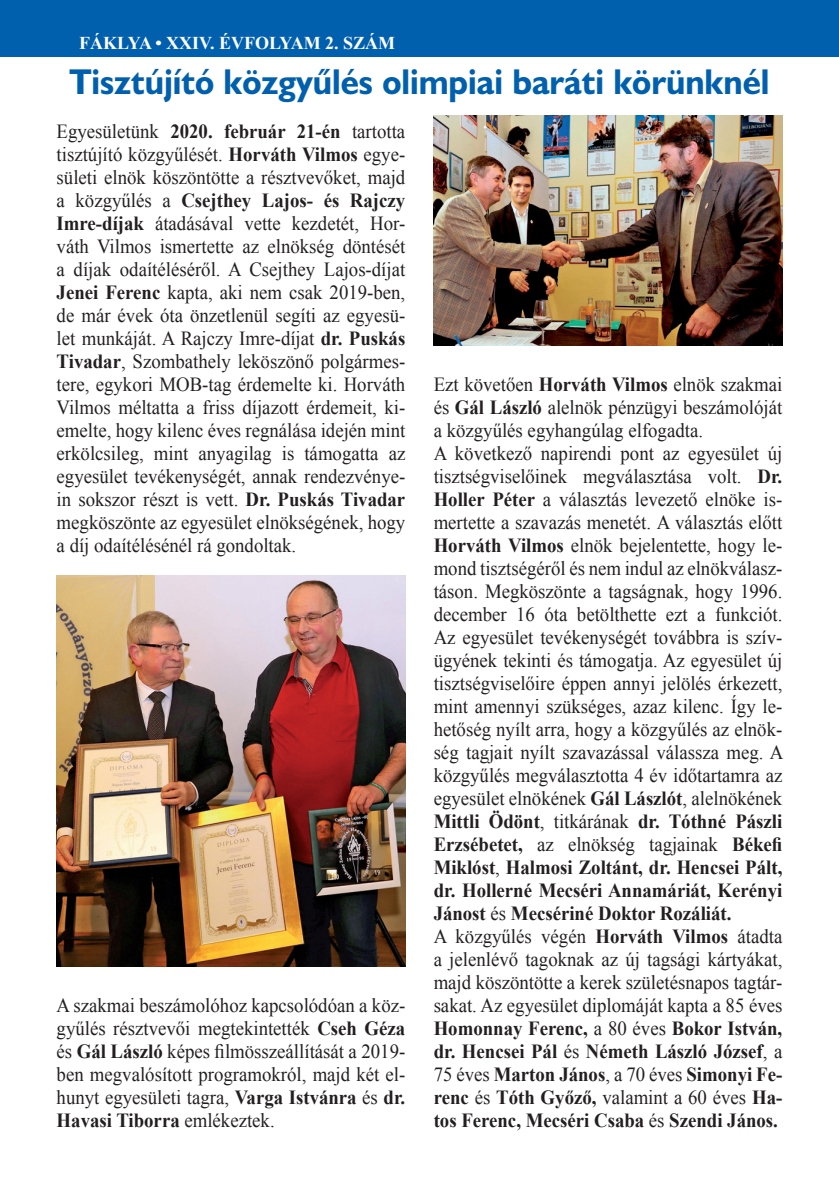
<style>
.page{position:relative;width:839px;height:1191px;background:#fff}
.page>*{position:absolute;margin:0;border:0;box-sizing:border-box;transform-origin:0 0}
.t1{font:700 36px "Humanist 521 PFL";color:#0160ae;scale:.95 1}
.t2{font:20px/23px "Times New Roman";color:#231f20;text-align:justify;scale:.94 1}
.t3{font:700 18px "Times New Roman";color:#fff}
.s1{font-weight:700}
</style>
<div class="page">
<div style="left:0;top:0;width:839px;height:57px;background:#0160ae"></div>
<img style="left:57px;top:575px;width:348px;height:391px">
<img style="left:434px;top:115px;width:348px;height:230px">
<p class="t3" style="left:79px;top:33px;width:317px">FÁKLYA • XXIV. ÉVFOLYAM 2. SZÁM</p>
<h1 class="t1" style="left:69px;top:69px;width:738px">Tisztújító közgyűlés olimpiai baráti körünknél</h1>
<p class="t2" style="left:57px;top:120px;width:372px">Egyesületünk <span class="s1">2020. február 21-én</span> tartotta tisztújító közgyűlését. <span class="s1">Horváth Vilmos</span> egye&shy;sületi elnök köszöntötte a résztvevőket, majd a közgyűlés a <span class="s1">Csejthey Lajos- és Rajczy Imre-díjak</span> átadásával vette kezdetét, Hor&shy;váth Vilmos ismertette az elnökség döntését a díjak odaítéléséről. A Csejthey Lajos-díjat <span class="s1">Jenei Ferenc</span> kapta, aki nem csak 2019-ben, de már évek óta önzetlenül segíti az egyesü&shy;let munkáját. A Rajczy Imre-díjat <span class="s1">dr. Puskás Tivadar</span>, Szombathely leköszönő polgármes&shy;tere, egykori MOB-tag érdemelte ki. Horváth Vilmos méltatta a friss díjazott érdemeit, ki&shy;emelte, hogy kilenc éves regnálása idején mint erkölcsileg, mint anyagilag is támogatta az egyesület tevékenységét, annak rendezvénye&shy;in sokszor részt is vett. <span class="s1">Dr. Puskás Tivadar </span>megköszönte az egyesület elnökségének, hogy a díj odaítélésénél rá gondoltak.</p>
<p class="t2" style="left:434px;top:373px;width:374px;text-align:left">Ezt követően <span class="s1">Horváth Vilmos</span> elnök szakmai és <span class="s1">Gál László</span> alelnök pénzügyi beszámolóját a közgyűlés egyhangúlag elfogadta.<br>A következő napirendi pont az egyesület új tisztségviselőinek megválasztása volt. <span class="s1">Dr.<br>Holler Péter</span> a választás levezető elnöke is&shy;mertette a szavazás menetét. A választás előtt <span class="s1">Horváth Vilmos</span> elnök bejelentette, hogy le&shy;mond tisztségéről és nem indul az elnökválasz&shy;táson. Megköszönte a tagságnak, hogy 1996. december 16 óta betölthette ezt a funkciót.<br>Az egyesület tevékenységét továbbra is szív&shy;ügyének tekinti és támogatja. Az egyesület új tisztségviselőire éppen annyi jelölés érkezett, mint amennyi szükséges, azaz kilenc. Így le&shy;hetőség nyílt arra, hogy a közgyűlés az elnök&shy;ség tagjait nyílt szavazással válassza meg. A közgyűlés megválasztotta 4 év időtartamra az egyesület elnökének <span class="s1">Gál Lászlót</span>, alelnökének <span class="s1">Mittli Ödönt</span>, titkárának <span class="s1">dr. Tóthné Pászli Erzsébetet,</span> az elnökség tagjainak <span class="s1">Békefi Miklóst</span>, <span class="s1">Halmosi Zoltánt, dr. Hencsei Pált, dr. Hollerné Mecséri Annamáriát, Kerényi Jánost</span> és <span class="s1">Mecsériné Doktor Rozáliát.<br></span>A közgyűlés végén <span class="s1">Horváth Vilmos</span> átadta a jelenlévő tagoknak az új tagsági kártyákat, majd köszöntötte a kerek születésnapos tagtár&shy;sakat. Az egyesület diplomáját kapta a 85 éves <span class="s1">Homonnay Ferenc,</span> a 80 éves <span class="s1">Bokor István, dr. Hencsei Pál</span> és <span class="s1">Németh László József</span>, a 75 éves <span class="s1">Marton János</span>, a 70 éves <span class="s1">Simonyi Fe&shy;renc</span> és <span class="s1">Tóth Győző,</span> valamint a 60 éves <span class="s1">Ha&shy;tos Ferenc, Mecséri Csaba</span> és <span class="s1">Szendi János.</span></p>
<p class="t2" style="left:57px;top:994px;width:372px">A szakmai beszámolóhoz kapcsolódóan a köz&shy;gyűlés résztvevői megtekintették <span class="s1">Cseh Géza </span>és <span class="s1">Gál László</span> képes filmösszeállítását a 2019- ben megvalósított programokról, majd két el&shy;hunyt egyesületi tagra, <span class="s1">Varga Istvánra</span> és <span class="s1">dr.<br>Havasi Tiborra</span> emlékeztek.</p>
</div>
